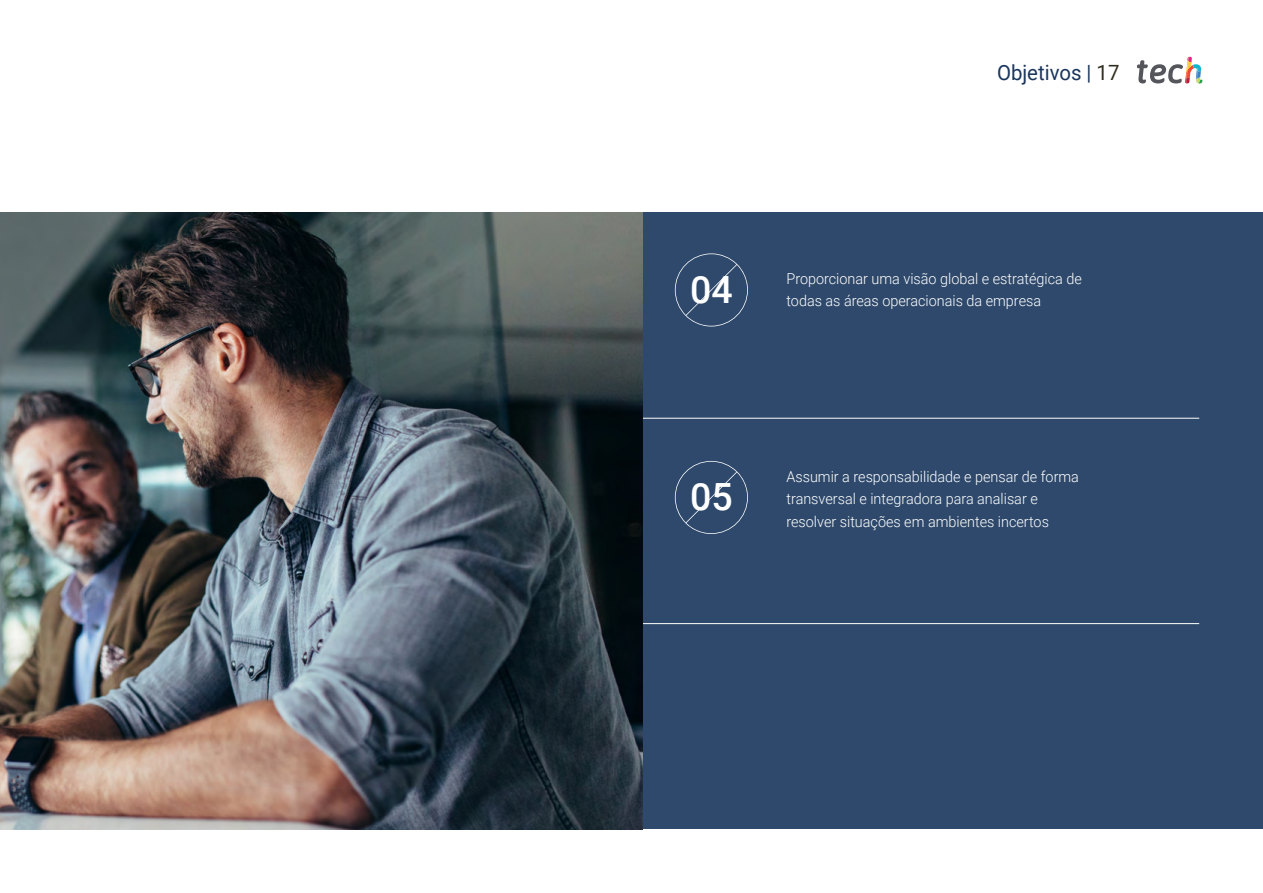
<style>
.page{position:relative;width:1263px;height:893px;background:#fff}
.page>*{position:absolute;margin:0;border:0;box-sizing:border-box;transform-origin:0 0}
.t1{font:500 37.5px "Roboto";color:#fff}
.t2{font:21px "Roboto";color:#1a355c}
.t3{font:300 15px/22.5px "Roboto";color:#fff;scale:.96 1}
.s1{color:#312e20}
</style>
<div class="page">
<svg style="left:1137px;top:57px;width:65px;height:27px"></svg>
<div style="left:642px;top:213px;width:621px;height:616px;background:#2e496b"></div>
<svg style="left:675px;top:253px;width:73px;height:73px"></svg>
<svg style="left:675px;top:461px;width:73px;height:73px"></svg>
<hr style="left:0;top:418px;width:1199px;height:1px;background:#fff">
<hr style="left:0;top:623px;width:1199px;height:1px;background:#fff">
<img style="left:0;top:213px;width:642px;height:616px">
<h2 class="t2" style="left:997px;top:57px;width:124px">Objetivos | <span class="s1">17</span></h2>
<h1 class="t1" style="left:690px;top:263px;width:44px">04</h1>
<p class="t3" style="left:786px;top:267px;width:309px">Proporcionar uma visão global e estratégica de</p>
<p class="t3" style="left:786px;top:289px;width:267px">todas as áreas operacionais da empresa</p>
<h1 class="t1" style="left:690px;top:471px;width:44px">05</h1>
<p class="t3" style="left:786px;top:465px;width:306px">Assumir a responsabilidade e pensar de forma transversal e integradora para analisar e resolver situações em ambientes incertos</p>
</div>
